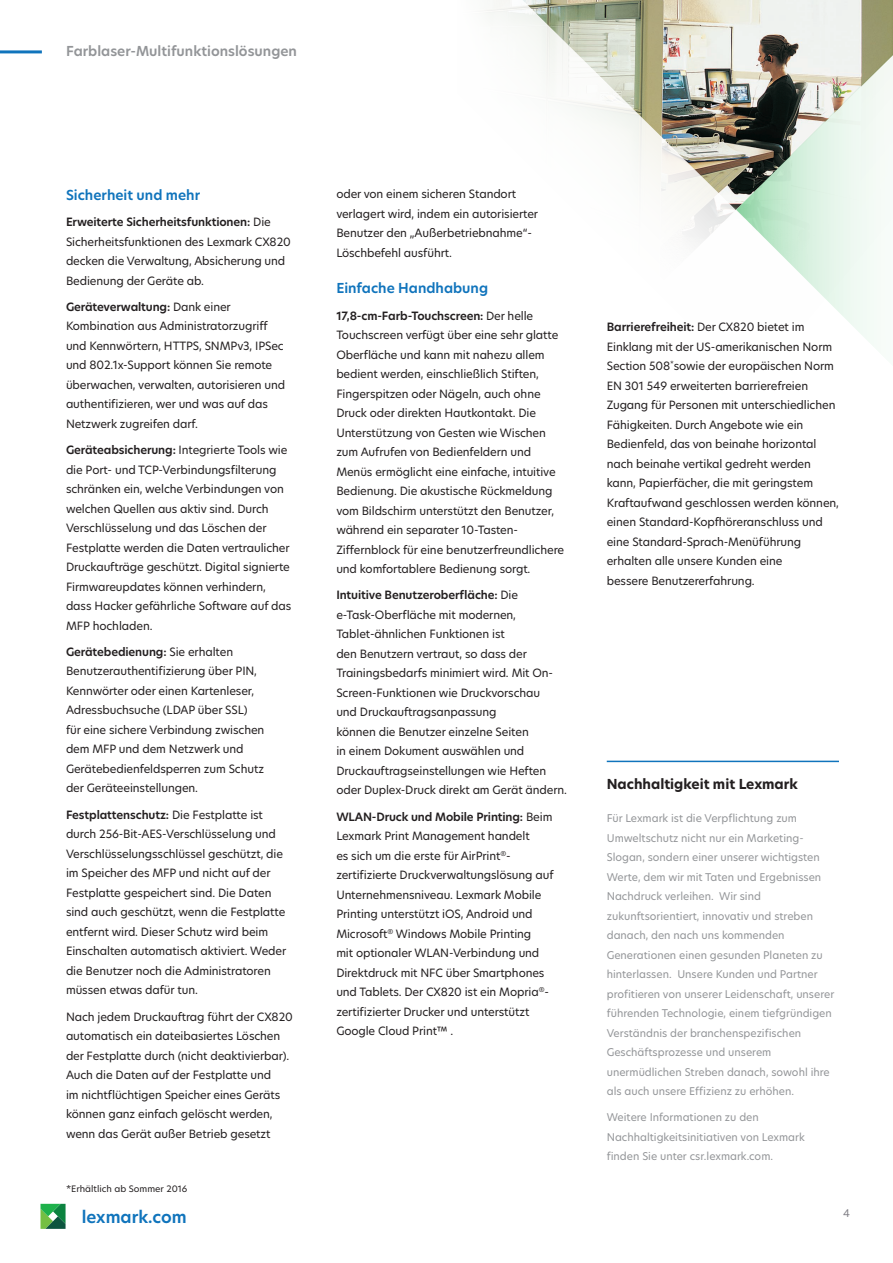
<style>
.page{position:relative;width:893px;height:1263px;background:#fff}
.page>*{position:absolute;margin:0;border:0;box-sizing:border-box;transform-origin:0 0}
.URL_Style{font:600 16.5px "TP Hero";color:#1074bc}
.Header_Style_-_Level{font:600 13.5px "TP Hero";color:#1074bc}
.Document_Label_Style{font:600 13.5px "TP Hero";color:#939598}
.Callout_Paragraph_St{font:700 13.5px "TP Hero";color:#231f20}
.Body_Copy{font:11.25px/19.5px "TP Hero";letter-spacing:-.01em;color:#231f20}
.Callout_Paragraph_St-2{font:10.5px/19.5px "TP Hero";color:#939598}
.t1{font:10.5px "TP Hero";color:#7f7e85}
.Footnotes{font:8.7px "TP Hero";color:#231f20}
.s1{font-weight:600}
</style>
<div class="page">
<hr style="left:0;top:50px;width:42px;height:3px;background:#1074bc">
<svg style="left:41px;top:1204px;width:25px;height:25px"></svg>
<svg style="left:485px;top:0;width:408px;height:246px"></svg>
<svg style="left:736px;top:40px;width:157px;height:306px"></svg>
<hr style="left:607px;top:761px;width:232px;height:1px;background:#1074bc">
<p class="Document_Label_Style" style="left:66px;top:42px;width:232px">Farblaser-Multifunktionslösungen</p>
<p class="Header_Style_-_Level" style="left:66px;top:186px;width:136px">Sicherheit und mehr</p>
<p class="Body_Copy" style="left:66px;top:212px;width:226px"><span class="s1">Erweiterte Sicherheitsfunktionen:</span> Die Sicherheitsfunktionen des Lexmark CX820 decken die Verwaltung, Absicherung und Bedienung der Geräte ab.</p>
<p class="Body_Copy" style="left:66px;top:297px;width:221px"><span class="s1">Geräteverwaltung:</span> Dank einer Kombination aus Administratorzugriff und Kennwörtern, HTTPS, SNMPv3, IPSec und 802.1x-Support können Sie remote überwachen, verwalten, autorisieren und authentifizieren, wer und was auf das Netzwerk zugreifen darf.</p>
<p class="Body_Copy" style="left:66px;top:440px;width:227px"><span class="s1">Geräteabsicherung:</span> Integrierte Tools wie die Port- und TCP-Verbindungsfilterung schränken ein, welche Verbindungen von welchen Quellen aus aktiv sind. Durch Verschlüsselung und das Löschen der Festplatte werden die Daten vertraulicher Druckaufträge geschützt. Digital signierte Firmwareupdates können verhindern, dass Hacker gefährliche Software auf das MFP hochladen.</p>
<p class="Body_Copy" style="left:66px;top:642px;width:200px"><span class="s1">Gerätebedienung:</span> Sie erhalten Benutzerauthentifizierung über PIN, Kennwörter oder einen Kartenleser, Adressbuchsuche (LDAP über SSL) für eine sichere Verbindung zwischen dem MFP und dem Netzwerk und Gerätebedienfeldsperren zum Schutz der Geräteeinstellungen.</p>
<p class="Body_Copy" style="left:66px;top:805px;width:222px"><span class="s1">Festplattenschutz:</span> Die Festplatte ist durch 256-Bit-AES-Verschlüsselung und Verschlüsselungsschlüssel geschützt, die im Speicher des MFP und nicht auf der Festplatte gespeichert sind. Die Daten sind auch geschützt, wenn die Festplatte entfernt wird. Dieser Schutz wird beim Einschalten automatisch aktiviert. Weder die Benutzer noch die Administratoren müssen etwas dafür tun.</p>
<p class="Body_Copy" style="left:66px;top:1006px;width:228px">Nach jedem Druckauftrag führt der CX820 automatisch ein dateibasiertes Löschen der Festplatte durch (nicht deaktivierbar).<br>Auch die Daten auf der Festplatte und<br>im nichtflüchtigen Speicher eines Geräts können ganz einfach gelöscht werden, wenn das Gerät außer Betrieb gesetzt</p>
<p class="Footnotes" style="left:66px;top:1183px;width:123px">*Erhältlich ab Sommer 2016</p>
<p class="URL_Style" style="left:82px;top:1206px;width:106px">lexmark.com</p>
<p class="Body_Copy" style="left:336px;top:184px;width:203px">oder von einem sicheren Standort verlagert wird, indem ein autorisierter Benutzer den „Außerbetriebnahme“- Löschbefehl ausführt.</p>
<p class="Header_Style_-_Level" style="left:336px;top:279px;width:153px">Einfache Handhabung</p>
<p class="Body_Copy" style="left:336px;top:305px;width:229px"><span class="s1">17,8-cm-Farb-Touchscreen:</span> Der helle Touchscreen verfügt über eine sehr glatte Oberfläche und kann mit nahezu allem bedient werden, einschließlich Stiften, Fingerspitzen oder Nägeln, auch ohne Druck oder direkten Hautkontakt. Die Unterstützung von Gesten wie Wischen zum Aufrufen von Bedienfeldern und Menüs ermöglicht eine einfache, intuitive Bedienung. Die akustische Rückmeldung vom Bildschirm unterstützt den Benutzer, während ein separater 10-Tasten-Ziffernblock für eine benutzerfreundlichere und komfortablere Bedienung sorgt.</p>
<p class="Body_Copy" style="left:336px;top:585px;width:232px"><span class="s1">Intuitive Benutzeroberfläche:</span> Die e-Task-Oberfläche mit modernen, Tablet-ähnlichen Funktionen ist<br>den Benutzern vertraut, so dass der Trainingsbedarfs minimiert wird. Mit On-Screen-Funktionen wie Druckvorschau<br>und Druckauftragsanpassung<br>können die Benutzer einzelne Seiten<br>in einem Dokument auswählen und Druckauftragseinstellungen wie Heften oder Duplex-Druck direkt am Gerät ändern.</p>
<p class="Body_Copy" style="left:336px;top:806px;width:219px"><span class="s1">WLAN-Druck und Mobile Printing:</span> Beim Lexmark Print Management handelt<br>es sich um die erste für AirPrint<sup>®</sup>- zertifizierte Druckverwaltungslösung auf Unternehmensniveau. Lexmark Mobile Printing unterstützt iOS, Android und Microsoft<sup>®</sup> Windows Mobile Printing<br>mit optionaler WLAN-Verbindung und Direktdruck mit NFC über Smartphones und Tablets. Der CX820 ist ein Mopria<sup>®</sup>- zertifizierter Drucker und unterstützt Google Cloud Print™ .</p>
<p class="Body_Copy" style="left:607px;top:317px;width:234px"><span class="s1">Barrierefreiheit:</span> Der CX820 bietet im Einklang mit der US-amerikanischen Norm Section 508<sup>*</sup>sowie der europäischen Norm EN 301 549 erweiterten barrierefreien Zugang für Personen mit unterschiedlichen Fähigkeiten. Durch Angebote wie ein Bedienfeld, das von beinahe horizontal nach beinahe vertikal gedreht werden kann, Papierfächer, die mit geringstem Kraftaufwand geschlossen werden können, einen Standard-Kopfhöreranschluss und eine Standard-Sprach-Menüführung erhalten alle unsere Kunden eine<br>bessere Benutzererfahrung.</p>
<p class="Callout_Paragraph_St" style="left:607px;top:775px;width:193px">Nachhaltigkeit mit Lexmark</p>
<p class="Callout_Paragraph_St-2" style="left:607px;top:808px;width:229px">Für Lexmark ist die Verpflichtung zum Umweltschutz nicht nur ein Marketing-Slogan, sondern einer unserer wichtigsten Werte, dem wir mit Taten und Ergebnissen Nachdruck verleihen. Wir sind zukunftsorientiert, innovativ und streben danach, den nach uns kommenden Generationen einen gesunden Planeten zu hinterlassen. Unsere Kunden und Partner profitieren von unserer Leidenschaft, unserer führenden Technologie, einem tiefgründigen Verständnis der branchenspezifischen Geschäftsprozesse und unserem unermüdlichen Streben danach, sowohl ihre als auch unsere Effizienz zu erhöhen.</p>
<p class="Callout_Paragraph_St-2" style="left:607px;top:1108px;width:200px">Weitere Informationen zu den<br>Nachhaltigkeitsinitiativen von Lexmark finden Sie unter csr.lexmark.com.</p>
<p class="t1" style="left:843px;top:1206px;width:8px">4</p>
</div>
